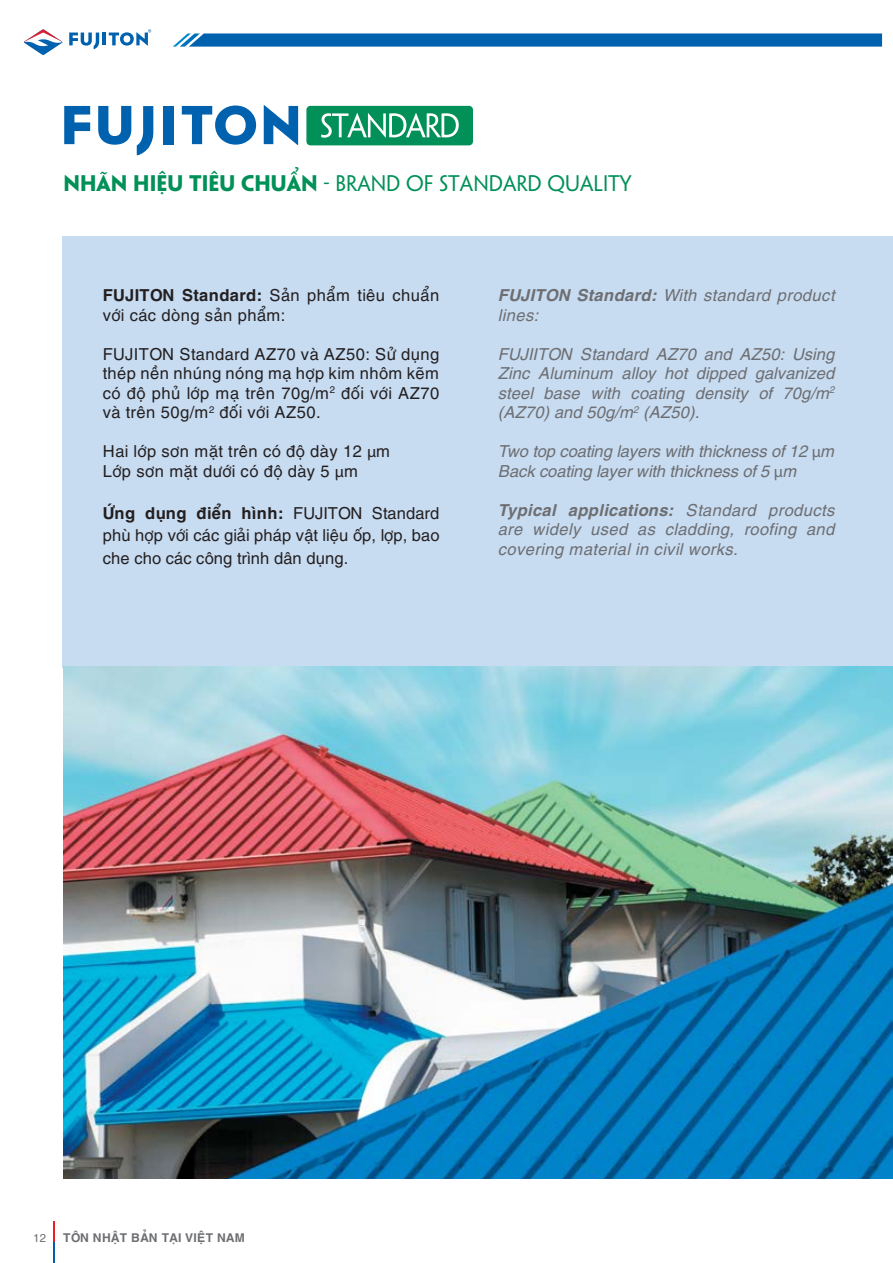
<style>
.page{position:relative;width:893px;height:1263px;background:#fff}
.page>*{position:absolute;margin:0;border:0;box-sizing:border-box;transform-origin:0 0}
.t1{font:20.25px "UTM Penumbra";color:#009058}
.t2{font:16.5px/19.5px "UTM Helve";color:#231f20}
.t3{font:italic 16.5px/19.5px "UTM Helve";letter-spacing:-.02em;color:#6d6e71;text-align:justify}
.t4{font:italic 16.5px/19.5px "UTM Helve";color:#6d6e71}
.t5{font:700 12.15px "UTM Helve";color:#6d6e71}
.t6{font:11.4px "UTM Helve";color:#6d6e71}
.s1{font-weight:700}
.s2{font-family:"Myriad Pro"}
.s3{font-family:"Myriad Pro";font-style:normal}
</style>
<div class="page">
<div style="left:63px;top:236px;width:830px;height:432px;background:#c7dbf1"></div>
<div style="left:306px;top:106px;width:167px;height:39px;background:#009058;border-radius:4px"></div>
<svg style="left:64px;top:106px;width:26px;height:38px"></svg>
<svg style="left:98px;top:106px;width:33px;height:39px"></svg>
<div style="left:163px;top:106px;width:10px;height:38px;background:#0061af"></div>
<svg style="left:182px;top:106px;width:74px;height:39px"></svg>
<svg style="left:264px;top:105px;width:34px;height:40px"></svg>
<svg style="left:137px;top:106px;width:16px;height:49px"></svg>
<svg style="left:321px;top:113px;width:138px;height:25px"></svg>
<svg style="left:24px;top:29px;width:39px;height:26px"></svg>
<hr style="left:102px;top:33px;width:4px;height:12px;background:#0061af">
<svg style="left:69px;top:33px;width:30px;height:16px"></svg>
<svg style="left:109px;top:29px;width:42px;height:17px"></svg>
<svg style="left:173px;top:33px;width:709px;height:14px;background:#146eb5"></svg>
<img style="left:63px;top:667px;width:830px;height:511px">
<svg style="left:54px;top:1221px;width:1px;height:42px"></svg>
<p class="t1" style="left:63px;top:168px;width:570px"><span class="s1">NHÃN HIỆU TIÊU CHUẨN</span> - BRAND OF STANDARD QUALITY</p>
<p class="t2" style="left:103px;top:284px;width:339px"><span class="s1">FUJITON Standard:</span> Sản phẩm tiêu chuẩn với các dòng sản phẩm:</p>
<p class="t2" style="left:103px;top:342px;width:339px;text-align:justify">FUJITON Standard AZ70 và AZ50: Sử dụng thép nền nhúng nóng mạ hợp kim nhôm kẽm có độ phủ lớp mạ trên 70g/m<sup>2</sup> đối với AZ70 và trên 50g/m<sup>2</sup> đối với AZ50.</p>
<p class="t2" style="left:103px;top:440px;width:289px">Hai lớp sơn mặt trên có độ dày 12 <span class="s2">µ</span>m<br>Lớp sơn mặt dưới có độ dày 5 <span class="s2">µ</span>m</p>
<p class="t2" style="left:103px;top:500px;width:339px;line-height:22.5px;text-align:justify"><span class="s1">Ứng dụng điển hình:</span> FUJITON Standard phù hợp với các giải pháp vật liệu ốp, lợp, bao che cho các công trình dân dụng.</p>
<p class="t4" style="left:498px;top:284px;width:339px"><span class="s1">FUJITON Standard:</span> With standard product lines:</p>
<p class="t3" style="left:498px;top:342px;width:339px">FUJIITON Standard AZ70 and AZ50: Using Zinc Aluminum alloy hot dipped galvanized steel base with coating density of 70g/m<sup>2 </sup>(AZ70) and 50g/m<sup>2</sup> (AZ50).</p>
<p class="t3" style="left:498px;top:440px;width:338px">Two top coating layers with thickness of 12 <span class="s3">µ</span>m<br>Back coating layer with thickness of 5 <span class="s3">µ</span>m</p>
<p class="t3" style="left:498px;top:498px;width:339px"><span class="s1">Typical applications:</span> Standard products are widely used as cladding, roofing and covering material in civil works.</p>
<p class="t6" style="left:33px;top:1229px;width:15px">12</p>
<p class="t5" style="left:63px;top:1227px;width:183px">TÔN NHẬT BẢN TẠI VIỆT NAM</p>
</div>
